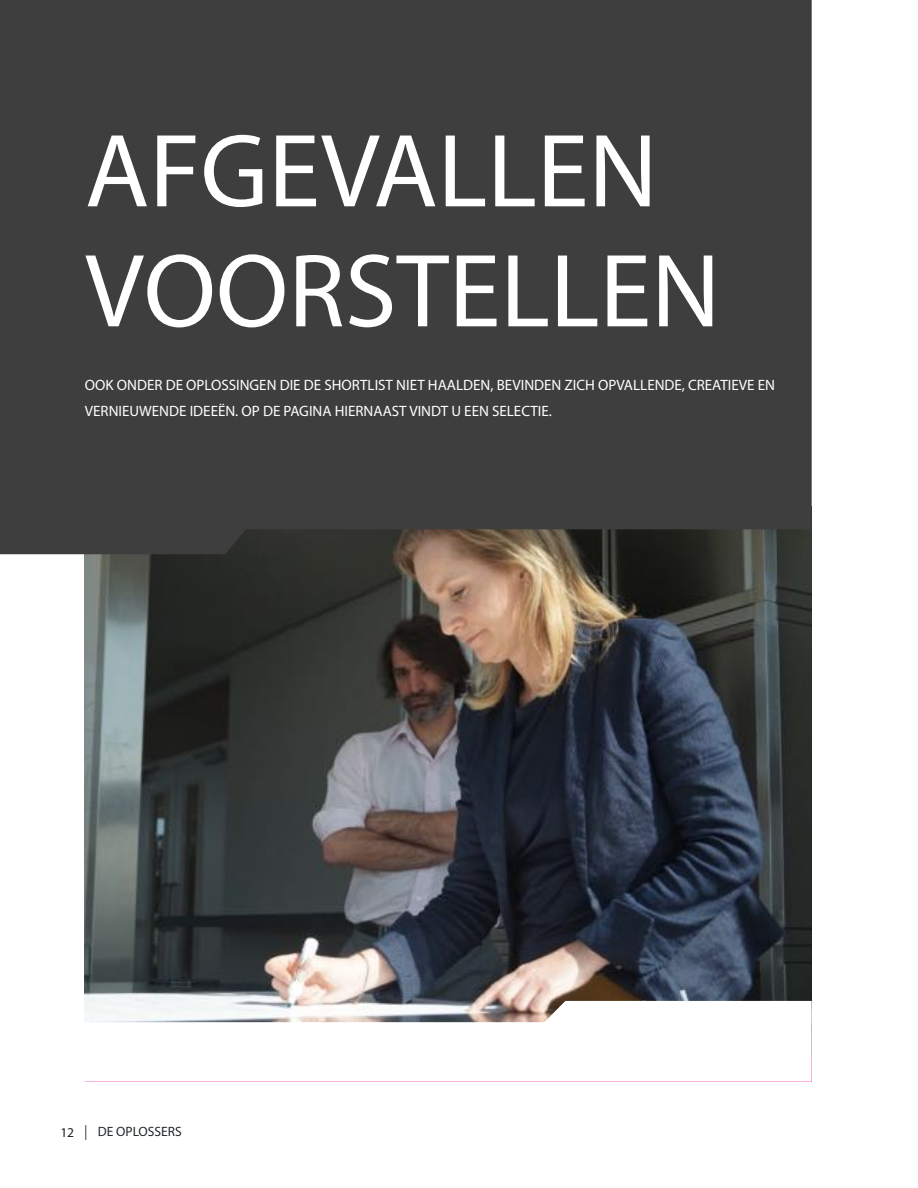
<style>
.page{position:relative;width:918px;height:1188px;background:#fff}
.page>*{position:absolute;margin:0;border:0;box-sizing:border-box;transform-origin:0 0}
.t1{font:105px/120px "Myriad Pro";color:#fff}
.t2{font:15px/25.5px "Myriad Pro";color:#fff}
.t3{font:13.5px "Myriad Pro";color:#22272b}
.t4{font:13.5px "Myriad Pro";color:#231f20}
</style>
<div class="page">
<svg style="left:85px;top:1125px;width:1px;height:15px"></svg>
<img style="left:85px;top:554px;width:727px;height:447px">
<svg style="left:84px;top:1001px;width:728px;height:81px"></svg>
<div style="left:0;top:0;width:812px;height:554px;background:#3e3e3f"></div>
<h1 class="t1" style="left:85px;top:109px;width:637px">AFGEVALLEN<br>VOORSTELLEN</h1>
<p class="t2" style="left:85px;top:372px;width:692px">OOK ONDER DE OPLOSSINGEN DIE DE SHORTLIST NIET HAALDEN, BEVINDEN ZICH OPVALLENDE, CREATIEVE EN<br>VERNIEUWENDE IDEEËN. OP DE PAGINA HIERNAAST VINDT U EEN SELECTIE.</p>
<p class="t4" style="left:60px;top:1124px;width:15px">12</p>
<p class="t3" style="left:98px;top:1123px;width:85px">DE OPLOSSERS</p>
</div>
